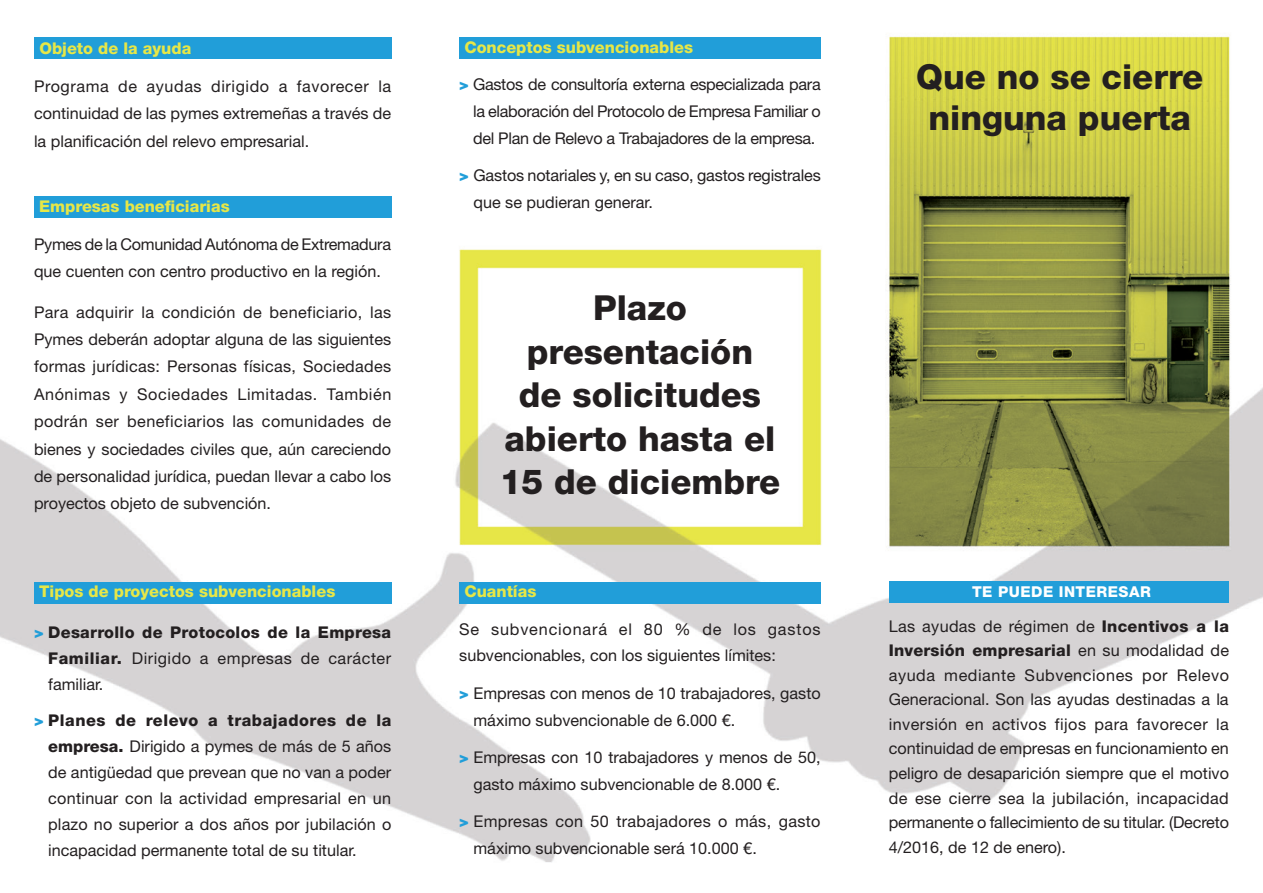
<style>
.page{position:relative;width:1263px;height:893px;background:#fff}
.page>*{position:absolute;margin:0;border:0;box-sizing:border-box;transform-origin:0 0}
.t1{font:800 34.5px/43.5px "Helvetica Neue LT Std";color:#231f20;text-align:center}
.Texto_de_cuerpo{font:16.2px/27.5px "Helvetica Neue LT Std";color:#231f20}
.Heading_4{font:16.2px/26px "Helvetica Neue LT Std";letter-spacing:-.01em;color:#231f20;text-align:justify}
.Heading_4-2{font:800 16.2px "Helvetica Neue LT Std";color:#e7e747}
.Texto_de_cuerpo-2{font:16.2px/27.5px "Helvetica Neue LT Std";letter-spacing:-.02em;color:#231f20}
.Heading_4-3{font:800 16.2px/26px "Helvetica Neue LT Std";letter-spacing:.02em;color:#231f20;text-align:justify}
.Heading_1{font:800 15px "Helvetica Neue LT Std";letter-spacing:.03em;color:#fff}
.s1{font-weight:900;color:#219ed9}
.s2{font-weight:400}
.s3{font-weight:800}
</style>
<div class="page">
<img style="left:0;top:36px;width:1263px;height:826px">
<div style="left:34px;top:37px;width:357px;height:21px;background:#219ed9"></div>
<div style="left:34px;top:582px;width:357px;height:21px;background:#219ed9"></div>
<div style="left:459px;top:582px;width:362px;height:21px;background:#219ed9"></div>
<div style="left:459px;top:37px;width:362px;height:21px;background:#219ed9"></div>
<div style="left:889px;top:581px;width:340px;height:21px;background:#219ed9"></div>
<div style="left:34px;top:196px;width:357px;height:22px;background:#219ed9"></div>
<p class="Heading_4-2" style="left:39px;top:38px;width:153px">Objeto de la ayuda</p>
<p class="Texto_de_cuerpo" style="left:34px;top:72px;width:359px;text-align:justify">Programa de ayudas dirigido a favorecer la continuidad de las pymes extremeñas a través de la planificación del relevo empresarial.</p>
<p class="Heading_4-2" style="left:39px;top:197px;width:192px">Empresas beneficiarias</p>
<p class="Texto_de_cuerpo-2" style="left:34px;top:230px;width:359px">Pymes de la Comunidad Autónoma de Extremadura que cuenten con centro productivo en la región.</p>
<p class="Texto_de_cuerpo" style="left:34px;top:298px;width:359px;text-align:justify">Para adquirir la condición de beneficiario, las Pymes deberán adoptar alguna de las siguientes formas jurídicas: Personas físicas, Sociedades Anónimas y Sociedades Limitadas. También podrán ser beneficiarios las comunidades de bienes y sociedades civiles que, aún careciendo de personalidad jurídica, puedan llevar a cabo los proyectos objeto de subvención.</p>
<p class="Heading_4-2" style="left:39px;top:582px;width:298px">Tipos de proyectos subvencionables</p>
<p class="Heading_4-3" style="left:48px;top:619px;width:344px;text-indent:-14px"><span class="s1">&gt;</span> Desarrollo de Protocolos de la Empresa Familiar. <span class="s2">Dirigido a empresas de carácter familiar.</span></p>
<p class="Heading_4" style="left:48px;top:707px;width:345px;text-indent:-14px"><span class="s1">&gt;</span> <span class="s3">Planes de relevo a trabajadores de la empresa.</span> Dirigido a pymes de más de 5 años de antigüedad que prevean que no van a poder continuar con la actividad empresarial en un plazo no superior a dos años por jubilación o incapacidad permanente total de su titular.</p>
<p class="Heading_4-2" style="left:464px;top:38px;width:230px">Conceptos subvencionables</p>
<p class="Heading_4" style="left:473px;top:71px;width:349px;line-height:26.7px;text-indent:-14px"><span class="s1">&gt;</span> Gastos de consultoría externa especializada para la elaboración del Protocolo de Empresa Familiar o del Plan de Relevo a Trabajadores de la empresa.</p>
<p class="Heading_4" style="left:473px;top:162px;width:349px;line-height:26.7px;text-indent:-14px"><span class="s1">&gt;</span> Gastos notariales y, en su caso, gastos registrales que se pudieran generar.</p>
<p class="t1" style="left:500px;top:286px;width:282px">Plazo presentación<br>de solicitudes abierto hasta el<br>15 de diciembre</p>
<p class="Heading_4-2" style="left:464px;top:582px;width:74px">Cuantías</p>
<p class="Texto_de_cuerpo" style="left:459px;top:615px;width:363px;line-height:26.7px">Se subvencionará el 80 % de los gastos subvencionables, con los siguientes límites:</p>
<p class="Texto_de_cuerpo" style="left:473px;top:679px;width:349px;line-height:26.7px;text-indent:-14px"><span class="s1">&gt;</span> Empresas con menos de 10 trabajadores, gasto máximo subvencionable de 6.000 €.</p>
<p class="Texto_de_cuerpo" style="left:473px;top:743px;width:349px;line-height:26.7px;text-indent:-14px"><span class="s1">&gt;</span> Empresas con 10 trabajadores y menos de 50, gasto máximo subvencionable de 8.000 €.</p>
<p class="Texto_de_cuerpo" style="left:473px;top:808px;width:349px;line-height:26.7px;text-indent:-14px"><span class="s1">&gt;</span> Empresas con 50 trabajadores o más, gasto máximo subvencionable será 10.000 €.</p>
<p class="t1" style="left:916px;top:57px;width:288px;line-height:40.5px">Que no se cierre ninguna puerta</p>
<p class="Heading_1" style="left:972px;top:582px;width:180px">TE PUEDE INTERESAR</p>
<p class="Texto_de_cuerpo" style="left:889px;top:613px;width:342px;line-height:24.6px;text-align:justify">Las ayudas de régimen de <span class="s3">Incentivos a la Inversión empresarial</span> en su modalidad de ayuda mediante Subvenciones por Relevo Generacional. Son las ayudas destinadas a la inversión en activos fijos para favorecer la continuidad de empresas en funcionamiento en peligro de desaparición siempre que el motivo de ese cierre sea la jubilación, incapacidad permanente o fallecimiento de su titular. (Decreto 4/2016, de 12 de enero).</p>
</div>
